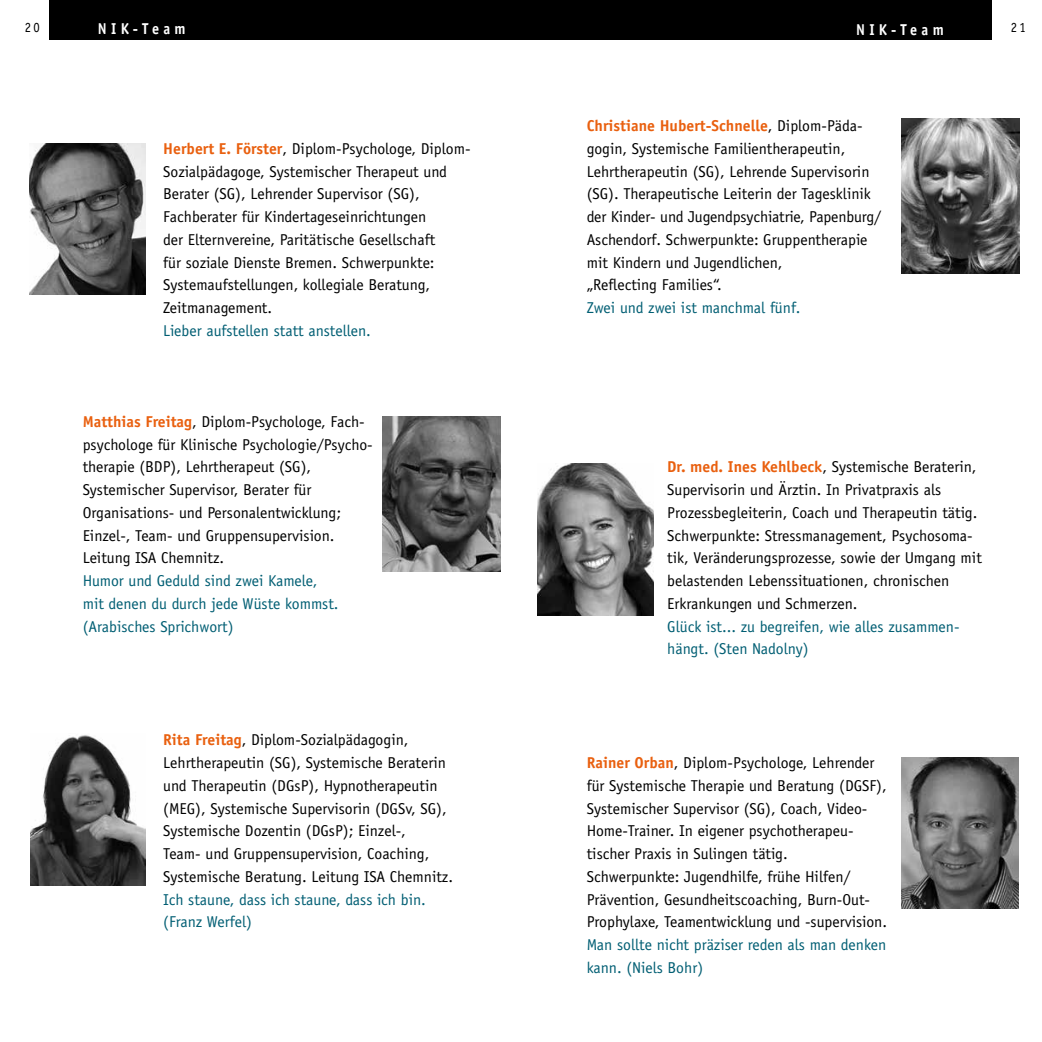
<style>
.page{position:relative;width:1042px;height:1042px;background:#fff}
.page>*{position:absolute;margin:0;border:0;box-sizing:border-box;transform-origin:0 0}
.t1{font:15.75px/22.8px "Officina Sans";color:#000}
.t2{font:15.75px/22.8px "Officina Sans";color:#005e73}
.t3{font:700 15.75px "Officina Sans";letter-spacing:.3em;color:#fff;scale:.9 1}
.t4{font:14px "Officina Sans";color:#000;scale:.9 1}
.s1{font-weight:700;color:#e9600f}
</style>
<div class="page">
<div style="left:50px;top:0;width:942px;height:40px;background:#000"></div>
<img style="left:902px;top:119px;width:117px;height:155px">
<img style="left:537px;top:463px;width:117px;height:152px">
<img style="left:902px;top:757px;width:116px;height:152px">
<img style="left:29px;top:143px;width:117px;height:152px">
<img style="left:31px;top:735px;width:114px;height:150px">
<img style="left:383px;top:417px;width:117px;height:155px">
<p class="t4" style="left:25px;top:19px;width:18px">20</p>
<p class="t4" style="left:1010px;top:19px;width:18px">21</p>
<p class="t3" style="left:98px;top:19px;width:99px">NIK-Team</p>
<p class="t3" style="left:856px;top:20px;width:99px">NIK-Team</p>
<p class="t1" style="left:163px;top:137px;width:309px"><span class="s1">Herbert E. Förster</span>, Diplom-Psychologe, Diplom-Sozialpädagoge, Systemischer Therapeut und Berater (SG), Lehrender Supervisor (SG), Fachberater für Kindertageseinrichtungen<br>der Elternvereine, Paritätische Gesellschaft<br>für soziale Dienste Bremen. Schwerpunkte:<br>Systemaufstellungen, kollegiale Beratung, Zeitmanagement.</p>
<p class="t2" style="left:163px;top:319px;width:209px">Lieber aufstellen statt anstellen.</p>
<p class="t1" style="left:83px;top:410px;width:292px"><span class="s1">Matthias Freitag</span>, Diplom-Psychologe, Fach&shy;psychologe für Klinische Psychologie/Psycho&shy;therapie (BDP), Lehrtherapeut (SG), Systemischer Supervisor, Berater für Organisations- und Personalentwicklung; Einzel-, Team- und Gruppensupervision.<br>Leitung ISA Chemnitz.</p>
<p class="t2" style="left:83px;top:569px;width:257px">Humor und Geduld sind zwei Kamele, mit denen du durch jede Wüste kommst. (Arabisches Sprichwort)</p>
<p class="t1" style="left:163px;top:728px;width:291px"><span class="s1">Rita Freitag</span>, Diplom-Sozialpädagogin, Lehrtherapeutin (SG), Systemische Beraterin und Therapeutin (DGsP), Hypnotherapeutin (MEG), Systemische Supervisorin (DGSv, SG), Systemische Dozentin (DGsP); Einzel-,<br>Team- und Gruppensupervision, Coaching, Systemische Beratung. Leitung ISA Chemnitz.</p>
<p class="t2" style="left:163px;top:888px;width:264px">Ich staune, dass ich staune, dass ich bin. (Franz Werfel)</p>
<p class="t1" style="left:587px;top:114px;width:296px"><span class="s1">Christiane Hubert-Schnelle</span>, Diplom-Päda&shy;gogin, Systemische Familientherapeutin, Lehrtherapeutin (SG), Lehrende Supervisorin (SG). Therapeutische Leiterin der Tagesklinik der Kinder- und Jugendpsychiatrie, Papenburg/ Aschendorf. Schwerpunkte: Gruppentherapie mit Kindern und Jugendlichen,<br>„Reflecting Families“.</p>
<p class="t2" style="left:587px;top:296px;width:215px">Zwei und zwei ist manchmal fünf.</p>
<p class="t1" style="left:667px;top:456px;width:316px"><span class="s1">Dr. med. Ines Kehlbeck</span>, Systemische Beraterin, Supervisorin und Ärztin. In Privatpraxis als Prozessbegleiterin, Coach und Therapeutin tätig.<br>Schwerpunkte: Stressmanagement, Psychosoma&shy;tik, Veränderungsprozesse, sowie der Umgang mit belastenden Lebenssituationen, chronischen Erkrankungen und Schmerzen.</p>
<p class="t2" style="left:667px;top:615px;width:294px">Glück ist... zu begreifen, wie alles zusammen&shy;hängt. (Sten Nadolny)</p>
<p class="t1" style="left:587px;top:751px;width:302px"><span class="s1">Rainer Orban</span>, Diplom-Psychologe, Lehrender für Systemische Therapie und Beratung (DGSF), Systemischer Supervisor (SG), Coach, Video-Home-Trainer. In eigener psychotherapeu&shy;tischer Praxis in Sulingen tätig.<br>Schwerpunkte: Jugendhilfe, frühe Hilfen/ Prävention, Gesundheitscoaching, Burn-Out-Prophylaxe, Teamentwicklung und -supervision.</p>
<p class="t2" style="left:587px;top:933px;width:301px">Man sollte nicht präziser reden als man denken kann. (Niels Bohr)</p>
</div>
